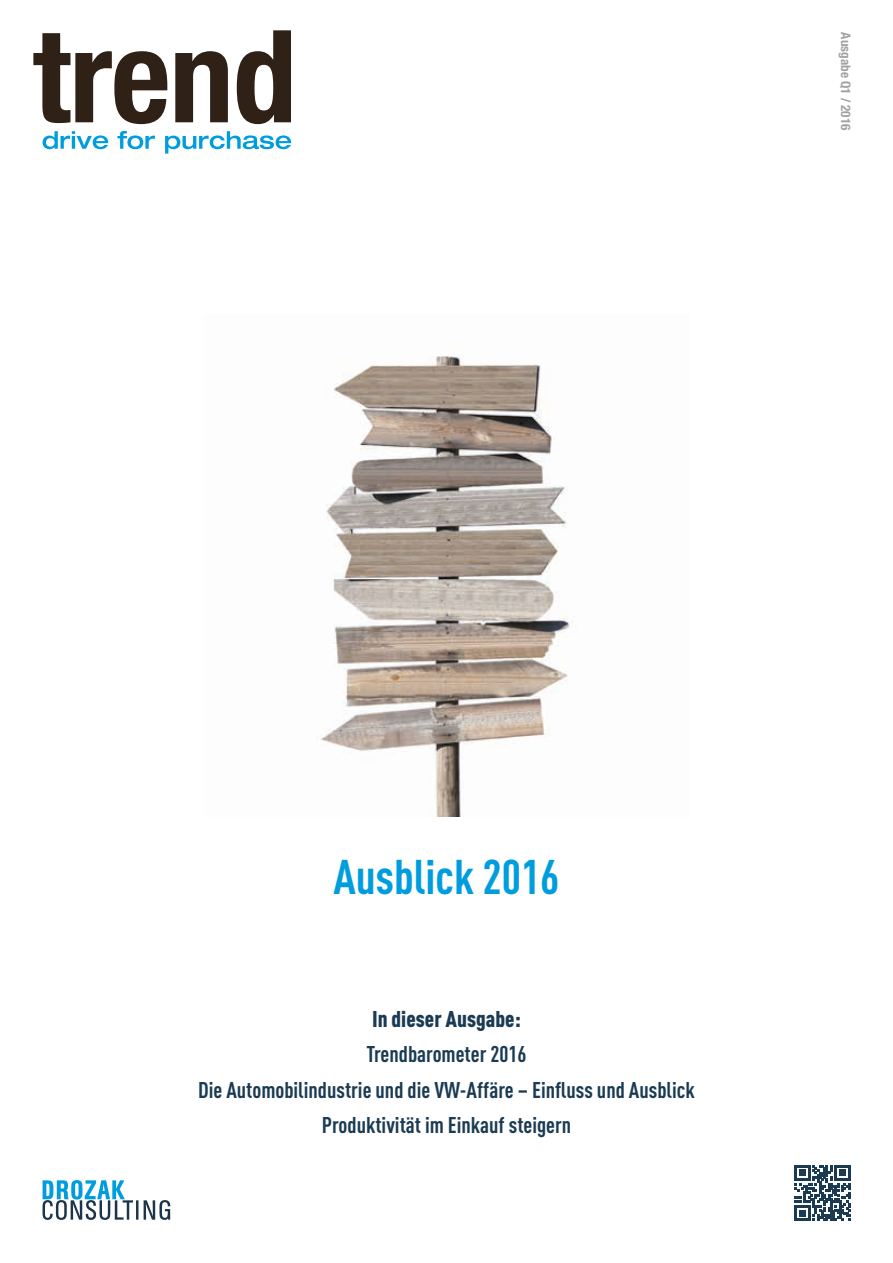
<style>
.page{position:relative;width:893px;height:1263px;background:#fff}
.page>*{position:absolute;margin:0;border:0;box-sizing:border-box;transform-origin:0 0}
.t1{font:700 48px "DIN Cond";color:#009dde}
.t2{font:700 22.5px/35.5px "DIN Cond";color:#1b3b53;text-align:center}
.t3{font:900 22.5px "DIN Cond";color:#1b3b53}
.t4{font:700 condensed 13.2px "Helvetica Neue LT Std";color:#a1a1a2}
</style>
<div class="page">
<svg style="left:43px;top:1180px;width:127px;height:40px"></svg>
<svg style="left:33px;top:30px;width:258px;height:94px"></svg>
<svg style="left:43px;top:131px;width:248px;height:23px"></svg>
<svg style="left:795px;top:1165px;width:55px;height:56px"></svg>
<img style="left:317px;top:349px;width:258px;height:467px">
<p class="t4" style="left:854px;top:32px;width:99px;rotate:90deg">Ausgabe Q1 / 2016</p>
<h1 class="t1" style="left:333px;top:848px;width:228px">Ausblick 2016</h1>
<p class="t3" style="left:372px;top:1005px;width:150px">In dieser Ausgabe:</p>
<p class="t2" style="left:198px;top:1036px;width:498px">Trendbarometer 2016<br>Die Automobilindustrie und die VW-Affäre – Einfluss und Ausblick<br>Produktivität im Einkauf steigern</p>
</div>
